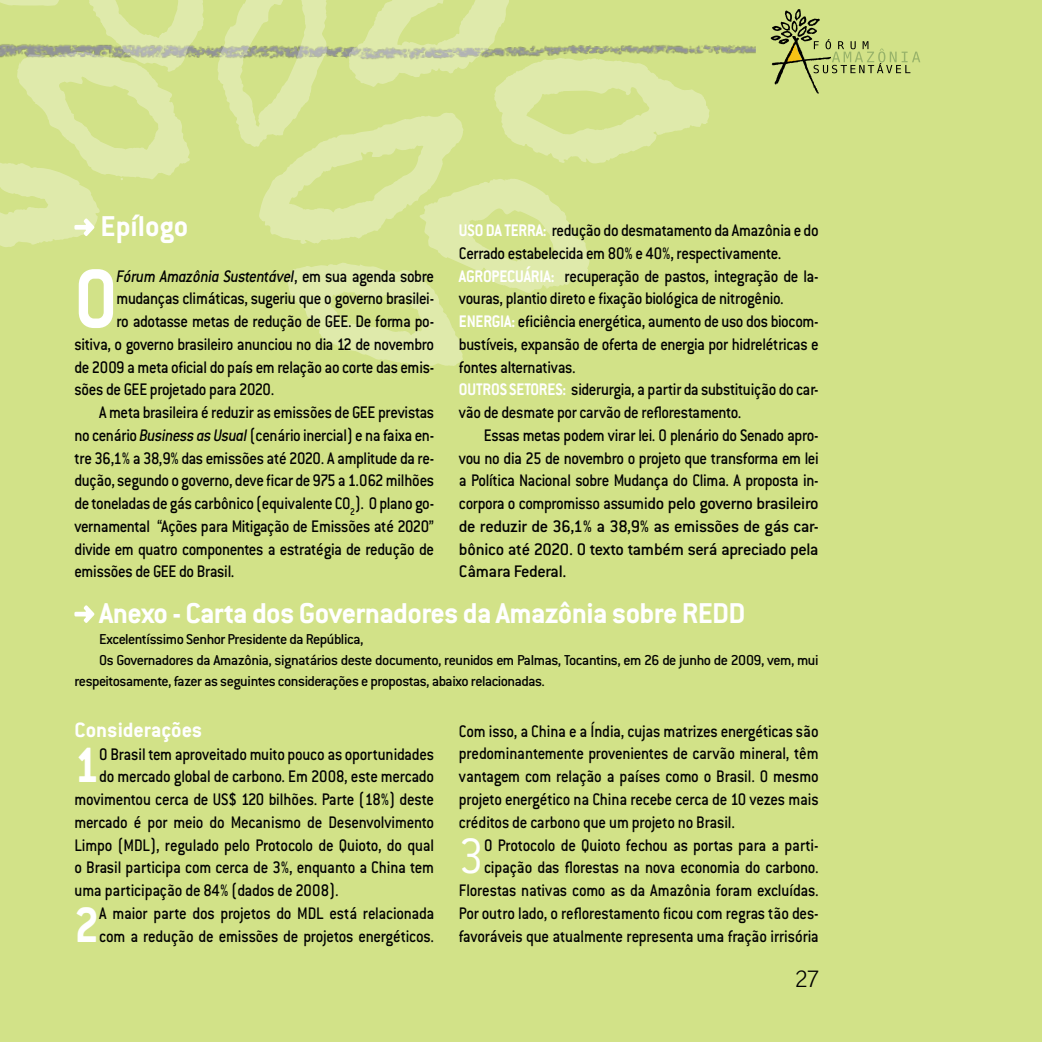
<style>
.page{position:relative;width:1042px;height:1042px;background:#d2e288}
.page>*{position:absolute;margin:0;border:0;box-sizing:border-box;transform-origin:0 0}
.t1{font:700 90.65px "Conduit ITC";color:#fff;scale:.9 1}
.t2{font:300 54.6px "Conduit ITC";color:#fff;scale:.9 1}
.t3{font:700 54.43px "Conduit ITC";color:#fff;scale:.9 1}
.t4{font:700 31.5px "Conduit ITC";letter-spacing:-.02em;color:#fff}
.t5{font:700 31.5px "Conduit ITC";color:#fff}
.t6{font:700 22.75px "Conduit ITC";color:#fff}
.t7{font:300 22.75px "Griffith Gothic";color:#000}
.t8{font:500 18.38px/22.8px "Conduit ITC";letter-spacing:-.02em;color:#000;scale:.9 1}
.t9{font:italic 500 18.38px "Conduit ITC";letter-spacing:-.015em;color:#000;scale:.9 1}
.t10{font:700 18.38px "Conduit ITC";letter-spacing:-.01em;color:#fff;scale:.9 1}
.t11{font:500 15.75px "Conduit ITC";letter-spacing:-.035em;color:#000}
.s1{font-weight:700;color:#fff}
.s2{font-style:normal}
.s3{font-style:italic}
</style>
<div class="page">
<svg style="left:0;top:0;width:710px;height:366px"></svg>
<svg style="left:770px;top:9px;width:150px;height:85px"></svg>
<svg style="left:74px;top:218px;width:21px;height:19px"></svg>
<svg style="left:74px;top:605px;width:21px;height:18px"></svg>
<h3 class="t5" style="left:101px;top:208px;width:89px">Epílogo</h3>
<p class="t8" style="left:459px;top:219px;width:401px;text-indent:84px"><span class="s1">:</span> redução do desmatamento da Amazônia e do Cerrado estabelecida em 80% e 40%, respectivamente.<br><span class="s1">Agropecuária:</span> recuperação de pastos, integração de la&shy;vouras, plantio direto e fixação biológica de nitrogênio.</p>
<p class="t10" style="left:459px;top:311px;width:18px">Energia</p>
<p class="t10" style="left:459px;top:220px;width:68px">Uso da terra</p>
<h1 class="t1" style="left:74px;top:246px;width:49px">O</h1>
<p class="t9" style="left:117px;top:265px;width:354px">Fórum Amazônia Sustentável<span class="s2">, em sua agenda sobre</span></p>
<p class="t8" style="left:117px;top:287px;width:354px">mudanças climáticas, sugeriu que o governo brasilei-</p>
<p class="t8" style="left:117px;top:310px;width:354px">ro adotasse metas de redução de GEE. De forma po-</p>
<p class="t8" style="left:74px;top:333px;width:401px">sitiva, o governo brasileiro anunciou no dia 12 de novembro</p>
<p class="t8" style="left:74px;top:355px;width:401px">de 2009 a meta oficial do país em relação ao corte das emis-</p>
<p class="t8" style="left:74px;top:378px;width:224px">sões de GEE projetado para 2020.</p>
<p class="t8" style="left:99px;top:401px;width:374px">A meta brasileira é reduzir as emissões de GEE previstas</p>
<p class="t8" style="left:74px;top:424px;width:401px">no cenário <span class="s3">Business as Usual</span> (cenário inercial) e na faixa en-</p>
<p class="t8" style="left:74px;top:446px;width:401px">tre 36,1% a 38,9% das emissões até 2020. A amplitude da re-</p>
<p class="t8" style="left:74px;top:469px;width:401px">dução, segundo o governo, deve ficar de 975 a 1.062 milhões</p>
<p class="t8" style="left:74px;top:492px;width:401px">de toneladas de gás carbônico (equivalente C0<sub>2</sub>). O plano go-</p>
<p class="t8" style="left:74px;top:515px;width:401px">vernamental “Ações para Mitigação de Emissões até 2020”</p>
<p class="t8" style="left:74px;top:537px;width:401px">divide em quatro componentes a estratégia de redução de</p>
<p class="t8" style="left:74px;top:560px;width:179px">emissões de GEE do Brasil.</p>
<p class="t8" style="left:459px;top:310px;width:401px;text-align:justify;text-indent:53px"><span class="s1">:</span> eficiência energética, aumento de uso dos biocom&shy;bustíveis, expansão de oferta de energia por hidrelétricas e fontes alternativas.</p>
<p class="t10" style="left:459px;top:379px;width:90px">Outros setores</p>
<p class="t8" style="left:459px;top:378px;width:401px;text-indent:104px"><span class="s1">:</span> siderurgia, a partir da substituição do car&shy;vão de desmate por carvão de reflorestamento.</p>
<p class="t8" style="left:459px;top:424px;width:401px;text-align:justify;text-indent:25px">Essas metas podem virar lei. O plenário do Senado apro&shy;vou no dia 25 de novembro o projeto que transforma em lei a Política Nacional sobre Mudança do Clima. A proposta in&shy;corpora o compromisso assumido pelo governo brasileiro de reduzir de 36,1% a 38,9% as emissões de gás car&shy;bônico até 2020. O texto também será apreciado pela Câmara Federal.</p>
<h3 class="t4" style="left:99px;top:595px;width:599px">Anexo - Carta dos Governadores da Amazônia sobre redd</h3>
<p class="t11" style="left:99px;top:630px;width:266px">Excelentíssimo Senhor Presidente da República,</p>
<p class="t11" style="left:99px;top:651px;width:721px">Os Governadores da Amazônia, signatários deste documento, reunidos em Palmas, Tocantins, em 26 de junho de 2009, vem, mui</p>
<p class="t11" style="left:74px;top:672px;width:472px">respeitosamente, fazer as seguintes considerações e propostas, abaixo relacionadas.</p>
<p class="t6" style="left:74px;top:716px;width:129px">Considerações</p>
<h3 class="t3" style="left:74px;top:733px;width:29px">1</h3>
<p class="t8" style="left:99px;top:742px;width:373px">O Brasil tem aproveitado muito pouco as oportunidades</p>
<p class="t8" style="left:99px;top:765px;width:374px">do mercado global de carbono. Em 2008, este mercado</p>
<p class="t8" style="left:74px;top:788px;width:401px">movimentou cerca de US$ 120 bilhões. Parte (18%) deste</p>
<p class="t8" style="left:74px;top:810px;width:401px">mercado é por meio do Mecanismo de Desenvolvimento</p>
<p class="t8" style="left:74px;top:833px;width:401px">Limpo (MDL), regulado pelo Protocolo de Quioto, do qual</p>
<p class="t8" style="left:74px;top:856px;width:401px">o Brasil participa com cerca de 3%, enquanto a China tem</p>
<p class="t8" style="left:74px;top:879px;width:295px">uma participação de 84% (dados de 2008).</p>
<h3 class="t3" style="left:74px;top:892px;width:29px">2</h3>
<p class="t8" style="left:99px;top:901px;width:374px">A maior parte dos projetos do MDL está relacionada com a redução de emissões de projetos energéticos.</p>
<p class="t8" style="left:459px;top:719px;width:401px;text-align:justify">Com isso, a China e a Índia, cujas matrizes energéticas são predominantemente provenientes de carvão mineral, têm vantagem com relação a países como o Brasil. O mesmo projeto energético na China recebe cerca de 10 vezes mais créditos de carbono que um projeto no Brasil.</p>
<h2 class="t2" style="left:459px;top:826px;width:29px">3</h2>
<p class="t8" style="left:459px;top:833px;width:401px;text-align:right">O Protocolo de Quioto fechou as portas para a parti&shy;cipação das florestas na nova economia do carbono.<br>Florestas nativas como as da Amazônia foram excluídas.<br>Por outro lado, o reflorestamento ficou com regras tão des&shy;favoráveis que atualmente representa uma fração irrisória</p>
<p class="t7" style="left:795px;top:965px;width:25px">27</p>
</div>
